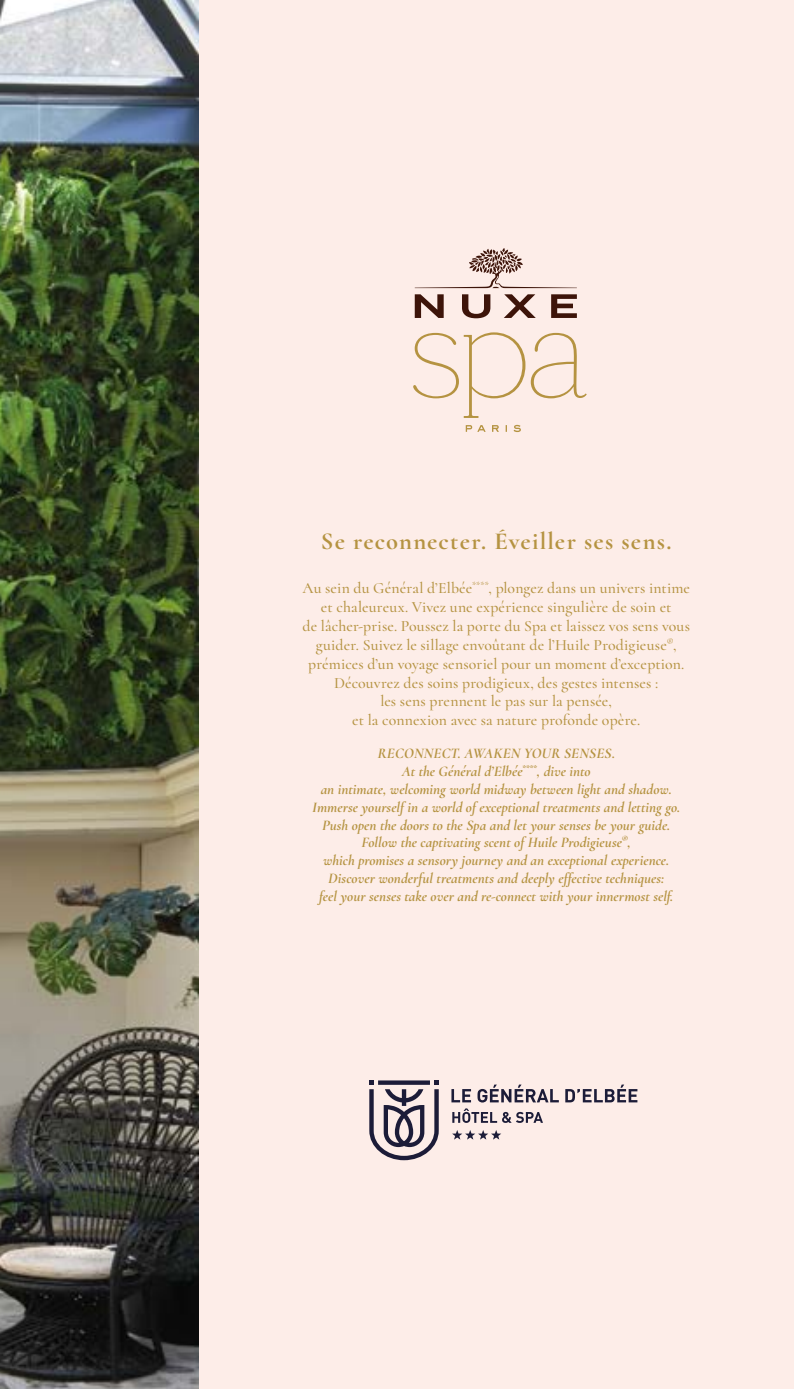
<style>
.page{position:relative;width:794px;height:1389px;background:#fff}
.page>*{position:absolute;margin:0;border:0;box-sizing:border-box;transform-origin:0 0}
.t1{font:700 24.5px "Cormorant";letter-spacing:.05em;color:#b59341}
.t2{font:500 15.75px/18.9px "Cormorant";letter-spacing:.005em;color:#b59341;text-align:center}
.t3{font:italic 700 14.88px/17.8px "Cormorant";color:#b59341;text-align:center}
</style>
<div class="page">
<div style="left:149px;top:0;width:645px;height:1389px;background:#fdede8"></div>
<img style="left:0;top:0;width:198px;height:1389px">
<svg style="left:415px;top:248px;width:162px;height:70px"></svg>
<svg style="left:413px;top:332px;width:173px;height:100px"></svg>
<svg style="left:369px;top:1080px;width:70px;height:80px"></svg>
<svg style="left:451px;top:1085px;width:186px;height:38px"></svg>
<svg style="left:452px;top:1130px;width:49px;height:10px"></svg>
<h1 class="t1" style="left:321px;top:526px;width:352px">Se reconnecter. Éveiller ses sens.</h1>
<p class="t2" style="left:302px;top:579px;width:389px">Au sein du Général d’Elbée<sup>****</sup>, plongez dans un univers intime et chaleureux. Vivez une expérience singulière de soin et<br>de lâcher-prise. Poussez la porte du Spa et laissez vos sens vous guider. Suivez le sillage envoûtant de l’Huile Prodigieuse<sup>®</sup>, prémices d’un voyage sensoriel pour un moment d’exception.<br>Découvrez des soins prodigieux, des gestes intenses :<br>les sens prennent le pas sur la pensée,<br>et la connexion avec sa nature profonde opère.</p>
<p class="t3" style="left:312px;top:744px;width:369px">RECONNECT. AWAKEN YOUR SENSES.<br>At the Général d’Elbée<sup>****</sup>, dive into<br>an intimate, welcoming world midway between light and shadow.<br>Immerse yourself in a world of exceptional treatments and letting go.<br>Push open the doors to the Spa and let your senses be your guide.<br>Follow the captivating scent of Huile Prodigieuse<sup>®</sup>,<br>which promises a sensory journey and an exceptional experience.<br>Discover wonderful treatments and deeply effective techniques:<br>feel your senses take over and re-connect with your innermost self.</p>
</div>
